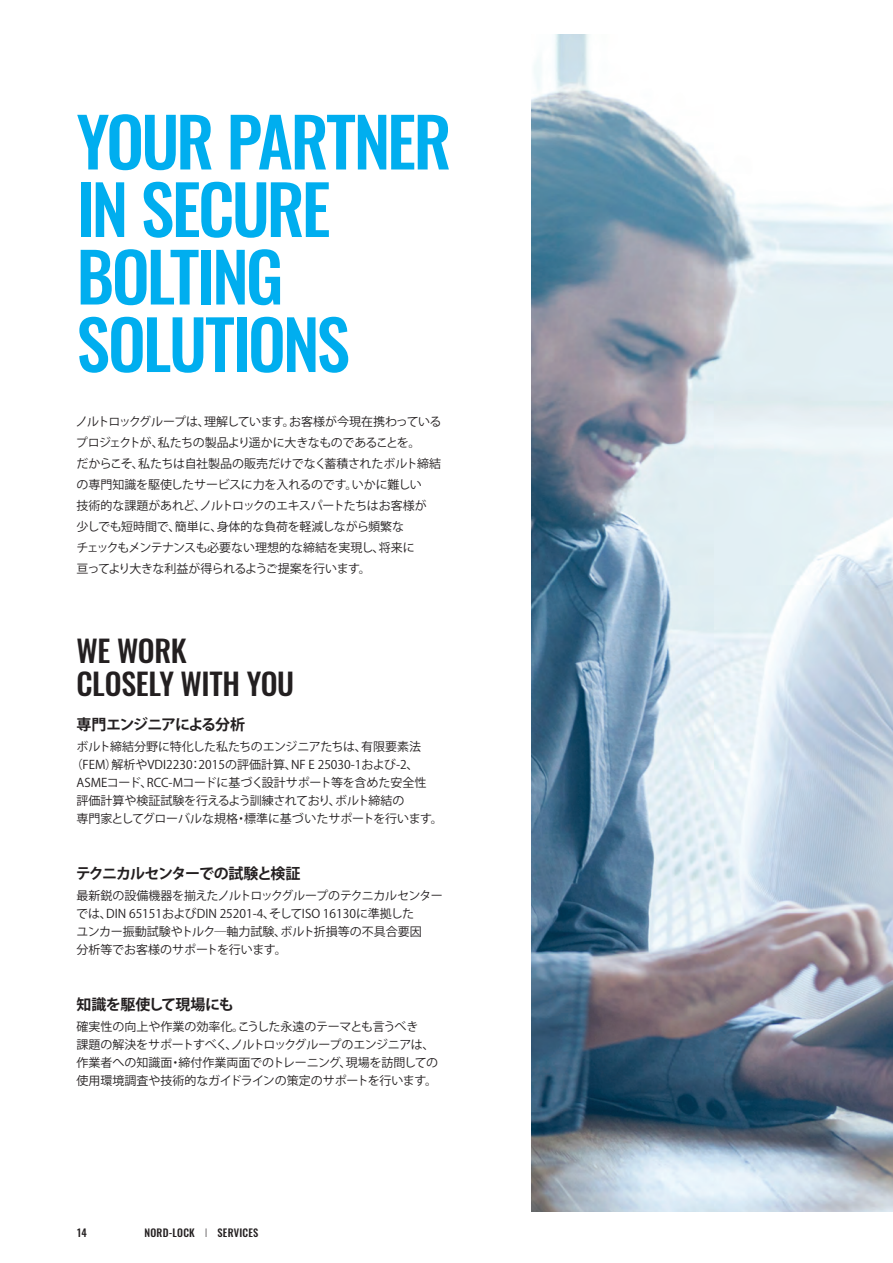
<style>
.page{position:relative;width:893px;height:1263px;background:#fff}
.page>*{position:absolute;margin:0;border:0;box-sizing:border-box;transform-origin:0 0}
.t1{font:500 67.5px/67.5px "Oswald";letter-spacing:-.045em;color:#00aeef}
.t2{font:500 30px/33px "Oswald";letter-spacing:-.015em;color:#231f20}
.t3{font:700 15px "Koz Go Pro";letter-spacing:-.065em;color:#231f20}
.t4{font:700 15px "Koz Go Pro";letter-spacing:-.04em;color:#231f20}
.t5{font:12px/21px "Koz Go Pro";letter-spacing:-.01em;color:#231f20}
.t6{font:500 10.5px "Oswald";letter-spacing:.02em;color:#231f20}
.s1{font-weight:200}
</style>
<div class="page">
<img style="left:531px;top:34px;width:362px;height:1178px">
<h1 class="t1" style="left:77px;top:112px;width:376px">YOUR PARTNER<br>IN SECURE<br>BOLTING<br>SOLUTIONS</h1>
<p class="t5" style="left:76px;top:412px;width:367px">ノルトロックグループは、理解しています。お客様が今現在携わっているプロジェクトが、私たちの製品より遥かに大きなものであることを。<br>だからこそ、私たちは自社製品の販売だけでなく蓄積されたボルト締結の専門知識を駆使したサービスに力を入れるのです。いかに難しい<br>技術的な課題があれど、ノルトロックのエキスパートたちはお客様が<br>少しでも短時間で、簡単に、身体的な負荷を軽減しながら頻繁な<br>チェックもメンテナンスも必要ない理想的な締結を実現し、将来に<br>亘ってより大きな利益が得られるようご提案を行います。</p>
<h2 class="t2" style="left:77px;top:637px;width:219px">WE WORK<br>CLOSELY WITH YOU</h2>
<p class="t3" style="left:77px;top:715px;width:170px">専門エンジニアによる分析</p>
<p class="t5" style="left:77px;top:737px;width:346px">ボルト締結分野に特化した私たちのエンジニアたちは、有限要素法</p>
<p class="t5" style="left:71px;top:755px;width:349px">（FEM）解析やVDI2230：2015の評価計算、NF E 25030-1および-2、</p>
<p class="t5" style="left:77px;top:773px;width:351px">ASMEコード、RCC-Mコードに基づく設計サポート等を含めた安全性</p>
<p class="t5" style="left:77px;top:791px;width:329px">評価計算や検証試験を行えるよう訓練されており、ボルト締結の</p>
<p class="t5" style="left:77px;top:809px;width:368px">専門家としてグローバルな規格・標準に基づいたサポートを行います。</p>
<p class="t3" style="left:76px;top:864px;width:226px">テクニカルセンターでの試験と検証</p>
<p class="t5" style="left:76px;top:887px;width:368px;line-height:18px">最新鋭の設備機器を揃えたノルトロックグループのテクニカルセンターでは、DIN 65151およびDIN 25201-4、そしてISO 16130に準拠した<br>ユンカー振動試験やトルク―軸力試験、ボルト折損等の不具合要因<br>分析等でお客様のサポートを行います。</p>
<p class="t4" style="left:77px;top:995px;width:159px">知識を駆使して現場にも</p>
<p class="t5" style="left:77px;top:1018px;width:363px;line-height:18px">確実性の向上や作業の効率化。こうした永遠のテーマとも言うべき<br>課題の解決をサポートすべく、ノルトロックグループのエンジニアは、作業者への知識面・締付作業両面でのトレーニング、現場を訪問しての使用環境調査や技術的なガイドラインの策定のサポートを行います。</p>
<p class="t6" style="left:77px;top:1228px;width:12px">14</p>
<p class="t6" style="left:145px;top:1228px;width:115px">NORD-LOCK <span class="s1">I</span> SERVICES</p>
</div>
